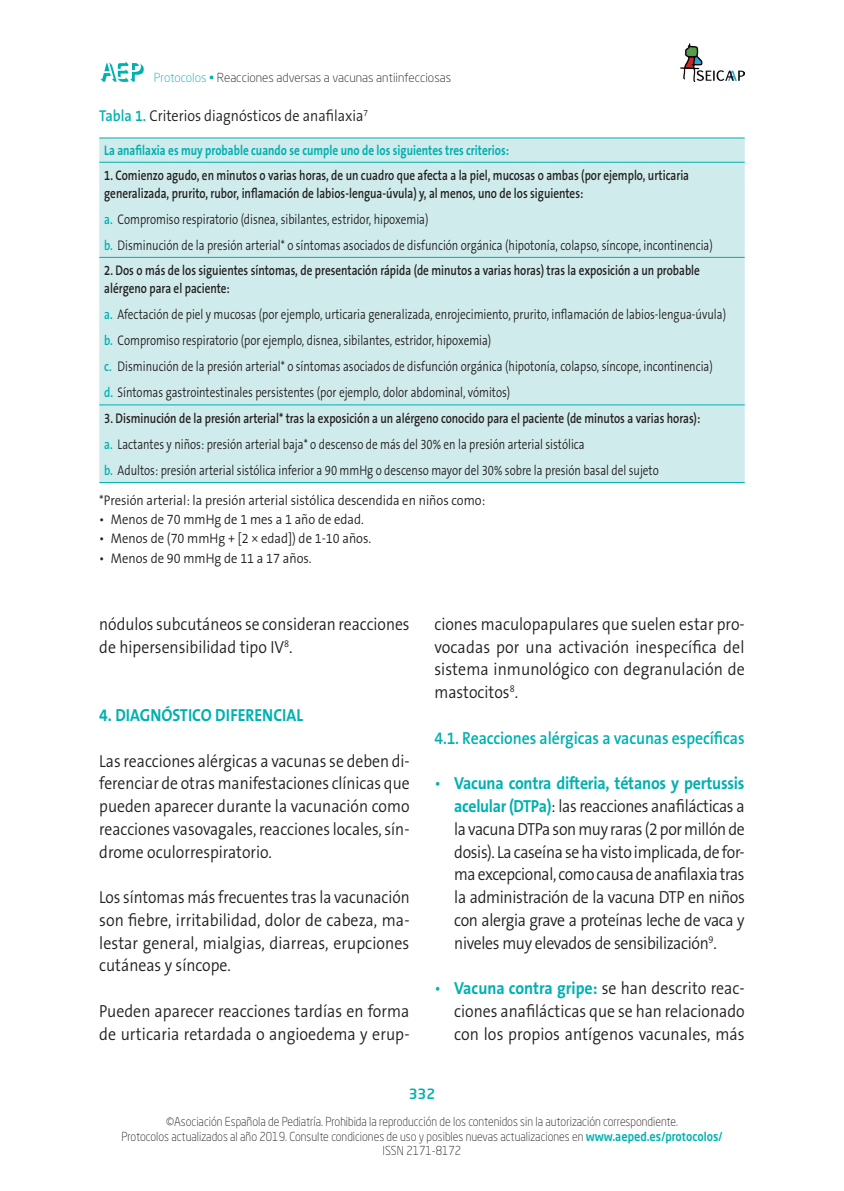
<style>
.page{position:relative;width:844px;height:1191px;background:#fff}
.page>*{position:absolute;margin:0;border:0;box-sizing:border-box;transform-origin:0 0}
._06_TEXTO_COMUN{font:300 17.5px/22.8px "The Sans B Plus W4";color:#231f20;text-align:justify;scale:.9 1}
.lista_bolo{font:300 17.5px/22.8px "The Sans B Plus W4";letter-spacing:-.02em;color:#231f20;text-align:justify;scale:.9 1}
._06_TEXTO_COMUN-2{font:300 17.5px/22.8px "The Sans B Plus W4";color:#231f20;text-align:justify;scale:.88 1}
.lista_bolo-2{font:300 17.5px/22.8px "The Sans B Plus W4";letter-spacing:-.02em;color:#231f20;text-align:justify;scale:.91 1}
._06_TEXTO_COMUN-3{font:300 17.5px/22.8px "The Sans B Plus W4";color:#231f20;scale:.89 1}
._11_TITULO_2{font:600 17.5px "The Sans B Plus W6";letter-spacing:-.005em;color:#00b1b0;scale:.9 1}
._05_TITULO_1{font:700 17.5px "The Sans B Plus W7";color:#00b1b0;scale:.9 1}
._07_TITULO_TABLA{font:300 15.75px "The Sans B Plus W4";color:#231f20;scale:.9 1}
._09_TEXTO_TABLA_letr{font:300 14px "The Sans B Plus W4";color:#231f20;scale:.8 1}
._09_TEXTO_TABLA{font:600 14px/17.5px "The Sans B Plus W6";color:#231f20;scale:.8 1}
._17_PIE_DE_FIGURA{font:300 14px "The Sans B Plus W4";color:#231f20;scale:.9 1}
._08_CABECERA_TABLA{font:700 14px "The Sans B Plus W7";color:#00b1b0;scale:.8 1}
.t1{font:500 14px "Neo Sans Std";color:#00b1b0}
.t2{font:300 12.25px/14.7px "Neo Sans Std";color:#231f20;text-align:center;scale:.9 1}
.t3{font:300 12.25px "Neo Sans Std";color:#231f20}
.s1{color:#00b1b0}
.s2{font-family:"The Sans B Plus W6";font-weight:600;color:#00b1b0}
.s3{font-family:"The Sans B Plus W7";font-weight:700;color:#00b1b0}
.s4{font-weight:500;color:#00b1b0}
</style>
<div class="page">
<svg style="left:100px;top:61px;width:44px;height:21px"></svg>
<img style="left:680px;top:43px;width:64px;height:39px">
<div style="left:99px;top:139px;width:645px;height:343px;background:#d0ebec"></div>
<hr style="left:99px;top:257px;width:645px;height:1px;background:#00b1b0">
<hr style="left:99px;top:404px;width:645px;height:1px;background:#00b1b0">
<hr style="left:99px;top:482px;width:645px;height:1px;background:#00b1b0">
<hr style="left:99px;top:138px;width:645px;height:1px;background:#00b1b0">
<hr style="left:99px;top:162px;width:645px;height:1px;background:#00b1b0">
<p class="t3" style="left:154px;top:70px;width:298px"><span class="s1">Protocolos •</span> Reacciones adversas a vacunas antiinfecciosas</p>
<p class="_07_TITULO_TABLA" style="left:99px;top:105px;width:300px"><span class="s2">Tabla 1.</span> Criterios diagnósticos de anafilaxia<sup>7</sup></p>
<p class="_08_CABECERA_TABLA" style="left:104px;top:142px;width:507px">La anafilaxia es muy probable cuando se cumple uno de los siguientes tres criterios:</p>
<p class="_09_TEXTO_TABLA" style="left:104px;top:167px;width:732px">1. Comienzo agudo, en minutos o varias horas, de un cuadro que afecta a la piel, mucosas o ambas (por ejemplo, urticaria generalizada, prurito, rubor, inflamación de labios-lengua-úvula) y, al menos, uno de los siguientes:</p>
<p class="_09_TEXTO_TABLA_letr" style="left:104px;top:210px;width:406px"><span class="s2">a.</span> Compromiso respiratorio (disnea, sibilantes, estridor, hipoxemia)</p>
<p class="_09_TEXTO_TABLA_letr" style="left:104px;top:236px;width:762px"><span class="s2">b.</span> Disminución de la presión arterial* o síntomas asociados de disfunción orgánica (hipotonía, colapso, síncope, incontinencia)</p>
<p class="_09_TEXTO_TABLA" style="left:104px;top:262px;width:746px">2. Dos o más de los siguientes síntomas, de presentación rápida (de minutos a varias horas) tras la exposición a un probable alérgeno para el paciente:</p>
<p class="_09_TEXTO_TABLA_letr" style="left:104px;top:305px;width:778px"><span class="s2">a.</span> Afectación de piel y mucosas (por ejemplo, urticaria generalizada, enrojecimiento, prurito, inflamación de labios-lengua-úvula)</p>
<p class="_09_TEXTO_TABLA_letr" style="left:104px;top:331px;width:485px"><span class="s2">b.</span> Compromiso respiratorio (por ejemplo, disnea, sibilantes, estridor, hipoxemia)</p>
<p class="_09_TEXTO_TABLA_letr" style="left:104px;top:357px;width:762px"><span class="s2">c.</span> Disminución de la presión arterial* o síntomas asociados de disfunción orgánica (hipotonía, colapso, síncope, incontinencia)</p>
<p class="_09_TEXTO_TABLA_letr" style="left:104px;top:384px;width:508px"><span class="s2">d.</span> Síntomas gastrointestinales persistentes (por ejemplo, dolor abdominal, vómitos)</p>
<p class="_09_TEXTO_TABLA" style="left:104px;top:409px;width:746px">3. Disminución de la presión arterial* tras la exposición a un alérgeno conocido para el paciente (de minutos a varias horas):</p>
<p class="_09_TEXTO_TABLA_letr" style="left:104px;top:435px;width:602px"><span class="s2">a.</span> Lactantes y niños: presión arterial baja* o descenso de más del 30% en la presión arterial sistólica</p>
<p class="_09_TEXTO_TABLA_letr" style="left:104px;top:461px;width:694px"><span class="s2">b.</span> Adultos: presión arterial sistólica inferior a 90 mmHg o descenso mayor del 30% sobre la presión basal del sujeto</p>
<p class="_17_PIE_DE_FIGURA" style="left:99px;top:491px;width:430px">*Presión arterial: la presión arterial sistólica descendida en niños como:</p>
<p class="_17_PIE_DE_FIGURA" style="left:99px;top:510px;width:295px">• Menos de 70 mmHg de 1 mes a 1 año de edad.</p>
<p class="_17_PIE_DE_FIGURA" style="left:99px;top:530px;width:303px">• Menos de (70 mmHg + [2 × edad]) de 1-10 años.</p>
<p class="_17_PIE_DE_FIGURA" style="left:99px;top:549px;width:237px">• Menos de 90 mmHg de 11 a 17 años.</p>
<p class="_06_TEXTO_COMUN-3" style="left:99px;top:613px;width:350px">nódulos subcutáneos se consideran reacciones de hipersensibilidad tipo IV<sup>8</sup>.</p>
<p class="_05_TITULO_1" style="left:99px;top:704px;width:228px">4. DIAGNÓSTICO DIFERENCIAL</p>
<p class="_06_TEXTO_COMUN" style="left:99px;top:749px;width:346px">Las reacciones alérgicas a vacunas se deben di&shy;ferenciar de otras manifestaciones clínicas que pueden aparecer durante la vacunación como reacciones vasovagales, reacciones locales, sín&shy;drome oculorrespiratorio.</p>
<p class="_06_TEXTO_COMUN-2" style="left:99px;top:886px;width:354px">Los síntomas más frecuentes tras la vacunación son fiebre, irritabilidad, dolor de cabeza, ma&shy;lestar general, mialgias, diarreas, erupciones cutáneas y síncope.</p>
<p class="_06_TEXTO_COMUN" style="left:99px;top:999px;width:346px">Pueden aparecer reacciones tardías en forma de urticaria retardada o angioedema y erup-</p>
<p class="_06_TEXTO_COMUN" style="left:434px;top:613px;width:346px">ciones maculopapulares que suelen estar pro&shy;vocadas por una activación inespecífica del sistema inmunológico con degranulación de mastocitos<sup>8</sup>.</p>
<p class="_11_TITULO_2" style="left:434px;top:726px;width:346px">4.1. Reacciones alérgicas a vacunas específicas</p>
<p class="lista_bolo" style="left:454px;top:772px;width:324px;text-indent:-20px"><span class="s1">•</span> <span class="s3">Vacuna contra difteria, tétanos y pertussis acelular (DTPa)</span>: las reacciones anafilácticas a la vacuna DTPa son muy raras (2 por millón de dosis). La caseína se ha visto implicada, de for&shy;ma excepcional, como causa de anafilaxia tras la administración de la vacuna DTP en niños con alergia grave a proteínas leche de vaca y niveles muy elevados de sensibilización<sup>9</sup>.</p>
<p class="lista_bolo-2" style="left:454px;top:977px;width:320px;text-indent:-20px"><span class="s1">•</span> <span class="s3">Vacuna contra gripe:</span> se han descrito reac&shy;ciones anafilácticas que se han relacionado con los propios antígenos vacunales, más</p>
<p class="t1" style="left:408px;top:1085px;width:28px">332</p>
<p class="t2" style="left:121px;top:1114px;width:669px">©Asociación Española de Pediatría. Prohibida la reproducción de los contenidos sin la autorización correspondiente.<br>Protocolos actualizados al año 2019. Consulte condiciones de uso y posibles nuevas actualizaciones en <span class="s4">www.aeped.es/protocolos/<br></span>ISSN 2171-8172</p>
</div>
